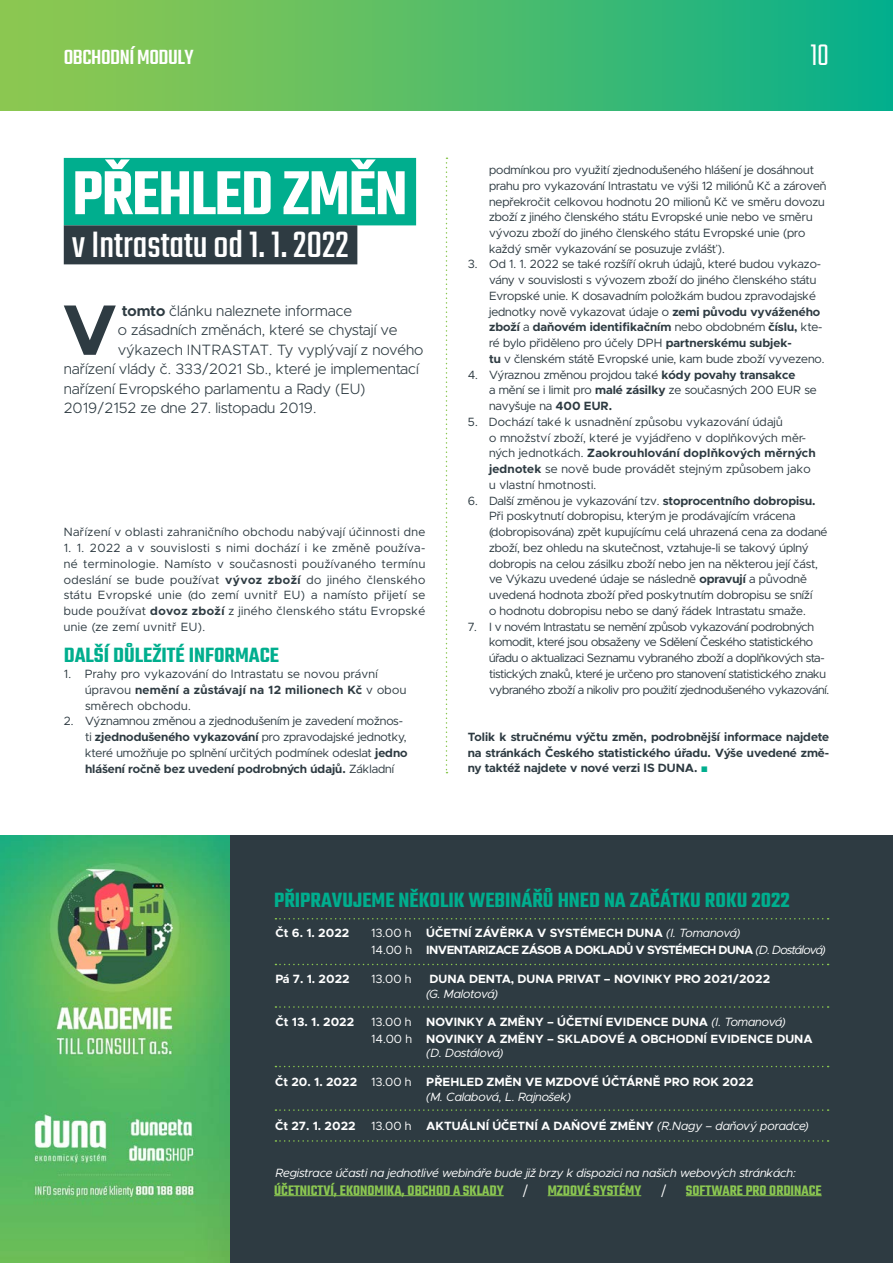
<style>
.page{position:relative;width:893px;height:1263px;background:#fff}
.page>*{position:absolute;margin:0;border:0;box-sizing:border-box;transform-origin:0 0}
.t1{font:700 71.7px "Metropolis";color:#2e3b42}
.t2{font:600 67.5px "Teko";letter-spacing:-.02em;color:#fff}
.t3{font:40.5px "Teko";color:#fff}
.t4{font:300 33px "Teko";color:#fff}
.t5{font:600 22.5px "Teko";color:#00ae8e}
.t6{font:500 22.5px "Teko";letter-spacing:-.02em;color:#fff}
.t7{font:300 15px "Metropolis";color:#2e3b42}
.t8{font:600 15px "Teko";color:#8bc751}
.t9{font:300 15px "Teko";color:#fff}
.t10{font:12px/15.8px "Metropolis";color:#2e3b42}
.t11{font:700 12px/17px "Metropolis";color:#fff}
.t12{font:12px/15.8px "Metropolis";letter-spacing:-.02em;color:#2e3b42}
.t13{font:12px/15.8px "Metropolis";letter-spacing:.02em;color:#2e3b42}
.t14{font:700 12px/15.8px "Metropolis";color:#2e3b42;text-align:justify}
.t15{font:700 12px/17px "Metropolis";letter-spacing:-.045em;color:#fff}
.t16{font:12px/15.8px "Metropolis";letter-spacing:.03em;color:#2e3b42}
.t17{font:italic 12px "Metropolis";color:#fff}
.t18{font:12px "Metropolis";letter-spacing:.04em;color:#2e3b42}
.t19{font:italic 12px "Metropolis";letter-spacing:-.025em;color:#fff}
.t20{font:12px "Metropolis";color:#fff}
.s1{font-weight:700}
.s2{font-family:"Arial";font-weight:400;color:#00ae8e}
.s3{font-weight:400}
.s4{font-weight:400;font-style:italic}
</style>
<div class="page">
<div style="left:64px;top:158px;width:352px;height:67px;background:#00ae8e"></div>
<div style="left:0;top:0;width:893px;height:111px;background:linear-gradient(to right,#98c94b,#0ab08a)"></div>
<svg style="left:446px;top:158px;width:1px;height:615px"></svg>
<div style="left:64px;top:225px;width:293px;height:39px;background:#2e3b42"></div>
<div style="left:0;top:836px;width:893px;height:427px;background:#2e3b42"></div>
<svg style="left:275px;top:918px;width:554px;height:1px"></svg>
<svg style="left:275px;top:964px;width:554px;height:1px"></svg>
<svg style="left:275px;top:1006px;width:554px;height:2px"></svg>
<svg style="left:275px;top:1066px;width:554px;height:1px"></svg>
<svg style="left:275px;top:1109px;width:554px;height:2px"></svg>
<svg style="left:275px;top:1140px;width:554px;height:2px"></svg>
<hr style="left:274px;top:1195px;width:230px;height:1px;background:#8bc751">
<hr style="left:548px;top:1195px;width:93px;height:1px;background:#8bc751">
<hr style="left:686px;top:1195px;width:136px;height:1px;background:#8bc751">
<img style="left:0;top:836px;width:230px;height:427px">
<h3 class="t6" style="left:64px;top:44px;width:131px">OBCHODNÍ MODULY</h3>
<h3 class="t4" style="left:810px;top:37px;width:20px">10</h3>
<h2 class="t2" style="left:72px;top:152px;width:337px">PŘEHLED ZMĚN</h2>
<h3 class="t3" style="left:72px;top:222px;width:278px">v Intrastatu od 1. 1. 2022</h3>
<h1 class="t1" style="left:62px;top:285px;width:57px">V</h1>
<p class="t7" style="left:122px;top:301px;width:232px"><span class="s1">tomto</span> článku naleznete informace</p>
<p class="t7" style="left:118px;top:321px;width:281px">o zásadních změnách, které se chystají ve</p>
<p class="t7" style="left:118px;top:340px;width:307px">výkazech INTRASTAT. Ty vyplývají z nového</p>
<p class="t7" style="left:64px;top:360px;width:357px">nařízení vlády č. 333/2021 Sb., které je implementací</p>
<p class="t7" style="left:64px;top:379px;width:303px">nařízení Evropského parlamentu a Rady (EU)</p>
<p class="t7" style="left:64px;top:399px;width:254px">2019/2152 ze dne 27. listopadu 2019.</p>
<p class="t18" style="left:64px;top:525px;width:363px">Nařízení v oblasti zahraničního obchodu nabývají účinnosti dne</p>
<p class="t10" style="left:64px;top:540px;width:363px;text-align:justify">1. 1. 2022 a v souvislosti s nimi dochází i ke změně používa&shy;né terminologie. Namísto v současnosti používaného termínu odeslání se bude používat <span class="s1">vývoz zboží</span> do jiného členského státu Evropské unie (do zemí uvnitř EU) a namísto přijetí se bude používat <span class="s1">dovoz zboží</span> z jiného členského státu Evropské unie (ze zemí uvnitř EU).</p>
<h3 class="t5" style="left:64px;top:642px;width:217px">DALŠÍ DŮLEŽITÉ INFORMACE</h3>
<p class="t16" style="left:85px;top:666px;width:323px;text-indent:-21px">1. Prahy pro vykazování do Intrastatu se novou právní úpravou <span class="s1">nemění a zůstávají na 12 milionech Kč</span> v obou směrech obchodu.</p>
<p class="t10" style="left:85px;top:713px;width:324px;text-indent:-21px">2. Významnou změnou a zjednodušením je zavedení možnos&shy;ti <span class="s1">zjednodušeného vykazování</span> pro zpravodajské jednotky, které umožňuje po splnění určitých podmínek odeslat <span class="s1">jedno hlášení ročně bez uvedení podrobných údajů.</span> Základní</p>
<p class="t10" style="left:489px;top:162px;width:339px">podmínkou pro využití zjednodušeného hlášení je dosáhnout prahu pro vykazování Intrastatu ve výši 12 miliónů Kč a zároveň nepřekročit celkovou hodnotu 20 milionů Kč ve směru dovozu zboží z jiného členského státu Evropské unie nebo ve směru vývozu zboží do jiného členského státu Evropské unie (pro každý směr vykazování se posuzuje zvlášť).</p>
<p class="t10" style="left:489px;top:256px;width:337px;text-indent:-21px">3. Od 1. 1. 2022 se také rozšíří okruh údajů, které budou vykazo&shy;vány v souvislosti s vývozem zboží do jiného členského státu Evropské unie. K dosavadním položkám budou zpravodajské jednotky nově vykazovat údaje o <span class="s1">zemi původu vyváženého zboží</span> a <span class="s1">daňovém identifikačním</span> nebo obdobném <span class="s1">číslu,</span> kte&shy;ré bylo přiděleno pro účely DPH <span class="s1">partnerskému subjek-<br>tu</span> v členském státě Evropské unie, kam bude zboží vyvezeno.</p>
<p class="t10" style="left:489px;top:367px;width:329px;text-indent:-21px">4. Výraznou změnou projdou také <span class="s1">kódy povahy transakce<br></span>a mění se i limit pro <span class="s1">malé zásilky</span> ze současných 200 EUR se navyšuje na <span class="s1">400 EUR.</span></p>
<p class="t13" style="left:489px;top:414px;width:328px;text-indent:-21px">5. Dochází také k usnadnění způsobu vykazování údajů<br>o množství zboží, které je vyjádřeno v doplňkových měr&shy;ných jednotkách. <span class="s1">Zaokrouhlování doplňkových měrných jednotek</span> se nově bude provádět stejným způsobem jako u vlastní hmotnosti.</p>
<p class="t10" style="left:489px;top:493px;width:340px;text-indent:-21px">6. Další změnou je vykazování tzv. <span class="s1">stoprocentního dobropisu.<br></span>Při poskytnutí dobropisu, kterým je prodávajícím vrácena (dobropisována) zpět kupujícímu celá uhrazená cena za dodané zboží, bez ohledu na skutečnost, vztahuje-li se takový úplný dobropis na celou zásilku zboží nebo jen na některou její část, ve Výkazu uvedené údaje se následně <span class="s1">opravují</span> a původně uvedená hodnota zboží před poskytnutím dobropisu se sníží<br>o hodnotu dobropisu nebo se daný řádek Intrastatu smaže.</p>
<p class="t12" style="left:489px;top:619px;width:342px;text-indent:-21px">7. I v novém Intrastatu se nemění způsob vykazování podrobných komodit, které jsou obsaženy ve Sdělení Českého statistického úřadu o aktualizaci Seznamu vybraného zboží a doplňkových sta&shy;tistických znaků, které je určeno pro stanovení statistického znaku vybraného zboží a nikoliv pro použití zjednodušeného vykazování.</p>
<p class="t14" style="left:468px;top:729px;width:363px">Tolik k stručnému výčtu změn, podrobnější informace najdete na stránkách Českého statistického úřadu. Výše uvedené změ&shy;ny taktéž najdete v nové verzi IS DUNA. <span class="s2">■</span></p>
<h3 class="t5" style="left:274px;top:886px;width:517px">PŘIPRAVUJEME NĚKOLIK WEBINÁŘŮ HNED NA ZAČÁTKU ROKU 2022</h3>
<p class="t11" style="left:276px;top:925px;width:75px">Čt 6. 1. 2022</p>
<p class="t15" style="left:371px;top:925px;width:456px"><span class="s3">13.00 h</span> ÚČETNÍ ZÁVĚRKA V SYSTÉMECH DUNA <span class="s4">(I. Tomanová)<br></span><span class="s3">14.00 h</span> INVENTARIZACE ZÁSOB A DOKLADŮ V SYSTÉMECH DUNA <span class="s4">(D. Dostálová)</span></p>
<p class="t11" style="left:276px;top:970px;width:76px">Pá 7. 1. 2022</p>
<p class="t20" style="left:371px;top:971px;width:42px">13.00 h</p>
<p class="t11" style="left:430px;top:970px;width:342px">DUNA DENTA, DUNA PRIVAT – NOVINKY PRO 2021/2022</p>
<p class="t19" style="left:426px;top:986px;width:73px">(G. Malotová)</p>
<p class="t11" style="left:276px;top:1013px;width:80px">Čt 13. 1. 2022</p>
<p class="t11" style="left:371px;top:1013px;width:443px"><span class="s3">13.00 h</span> NOVINKY A ZMĚNY – ÚČETNÍ EVIDENCE DUNA <span class="s4">(I. Tomanová)<br></span><span class="s3">14.00 h</span> NOVINKY A ZMĚNY – SKLADOVÉ A OBCHODNÍ EVIDENCE DUNA</p>
<p class="t19" style="left:426px;top:1045px;width:79px">(D. Dostálová)</p>
<p class="t11" style="left:426px;top:1075px;width:329px;line-height:14.4px;text-indent:-151px">Čt 20. 1. 2022 <span class="s3">13.00 h</span> PŘEHLED ZMĚN VE MZDOVÉ ÚČTÁRNĚ PRO ROK 2022 <span class="s4">(M. Calabová, L. Rajnošek)</span></p>
<p class="t11" style="left:275px;top:1117px;width:82px">Čt 27. 1. 2022</p>
<p class="t11" style="left:371px;top:1117px;width:439px"><span class="s3">13.00 h</span> AKTUÁLNÍ ÚČETNÍ A DAŇOVÉ ZMĚNY <span class="s4">(R.Nagy – daňový poradce)</span></p>
<p class="t17" style="left:276px;top:1165px;width:522px">Registrace účasti na jednotlivé webináře bude již brzy k dispozici na našich webových stránkách:</p>
<p class="t9" style="left:523px;top:1182px;width:7px">/</p>
<p class="t8" style="left:548px;top:1181px;width:95px">MZDOVÉ SYSTÉMY</p>
<p class="t9" style="left:661px;top:1182px;width:7px">/</p>
<p class="t8" style="left:686px;top:1181px;width:137px">SOFTWARE PRO ORDINACE</p>
<p class="t8" style="left:274px;top:1181px;width:231px">ÚČETNICTVÍ, EKONOMIKA, OBCHOD A SKLADY</p>
</div>
